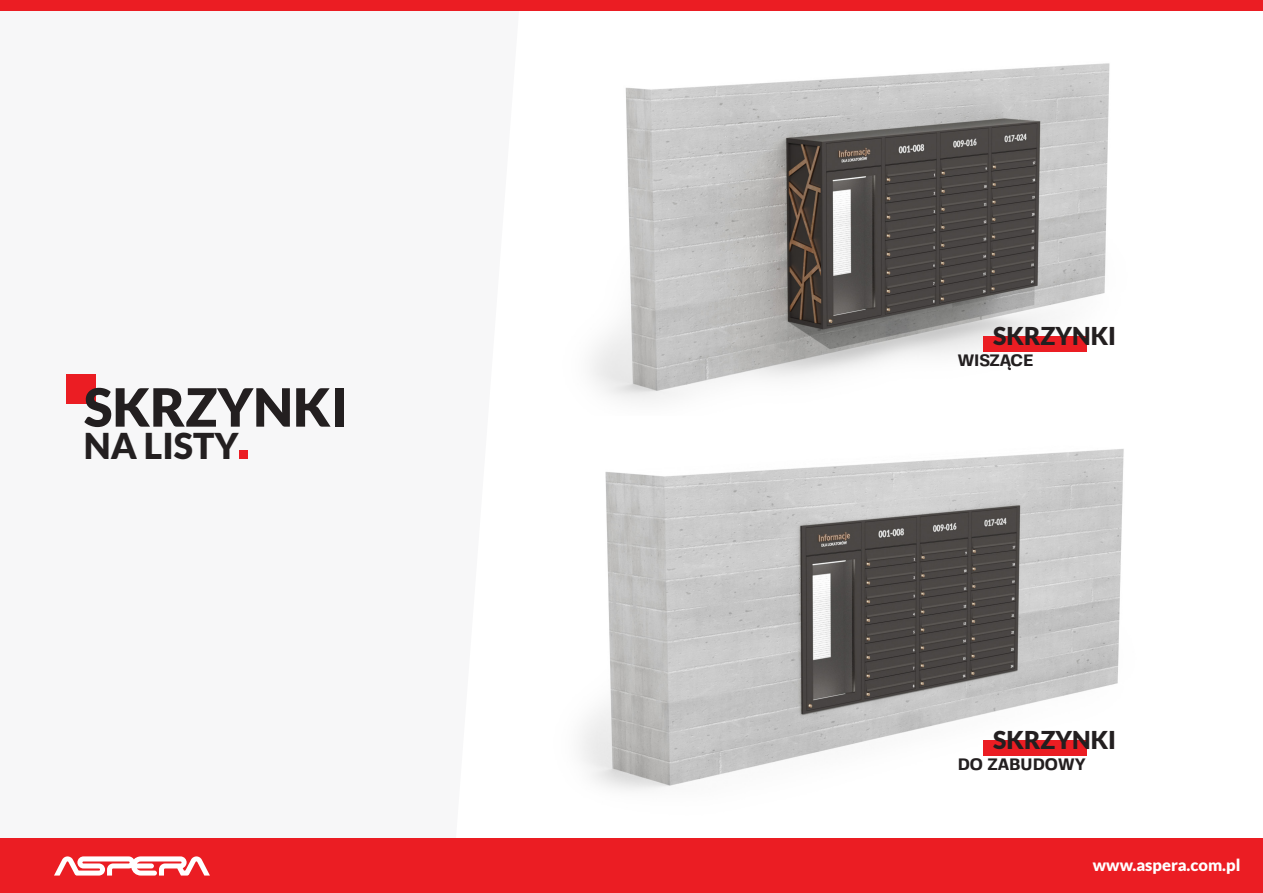
<style>
.page{position:relative;width:1263px;height:893px;background:#fff}
.page>*{position:absolute;margin:0;border:0;box-sizing:border-box;transform-origin:0 0}
.t1{font:900 52.8px "Lato";color:#231f20}
.t2{font:900 35.55px "Lato";color:#231f20}
.t3{font:900 24.6px "Lato";color:#231f20}
.t4{font:700 16.5px "Fivo Sans";color:#231f20}
.t5{font:900 16.5px "Lato";color:#fff}
</style>
<div class="page">
<img style="left:591px;top:63px;width:519px;height:338px">
<img style="left:580px;top:449px;width:544px;height:341px">
<div style="left:66px;top:374px;width:30px;height:30px;background:#eb1d23"></div>
<div style="left:983px;top:336px;width:103px;height:16px;background:#eb1d23"></div>
<div style="left:983px;top:740px;width:103px;height:16px;background:#eb1d23"></div>
<div style="left:239px;top:450px;width:9px;height:9px;background:#eb1d23"></div>
<div style="left:0;top:839px;width:1263px;height:54px;background:#eb1d23"></div>
<div style="left:0;top:0;width:1263px;height:10px;background:#eb1d23"></div>
<svg style="left:54px;top:856px;width:156px;height:20px"></svg>
<p class="t1" style="left:84px;top:376px;width:265px">SKRZYNKI</p>
<p class="t2" style="left:84px;top:425px;width:156px">NA LISTY</p>
<p class="t3" style="left:993px;top:322px;width:124px">SKRZYNKI</p>
<p class="t4" style="left:958px;top:350px;width:77px">WISZĄCE</p>
<p class="t3" style="left:993px;top:726px;width:124px">SKRZYNKI</p>
<p class="t4" style="left:958px;top:754px;width:129px">DO ZABUDOWY</p>
<p class="t5" style="left:1093px;top:855px;width:149px">www.aspera.com.pl</p>
</div>
